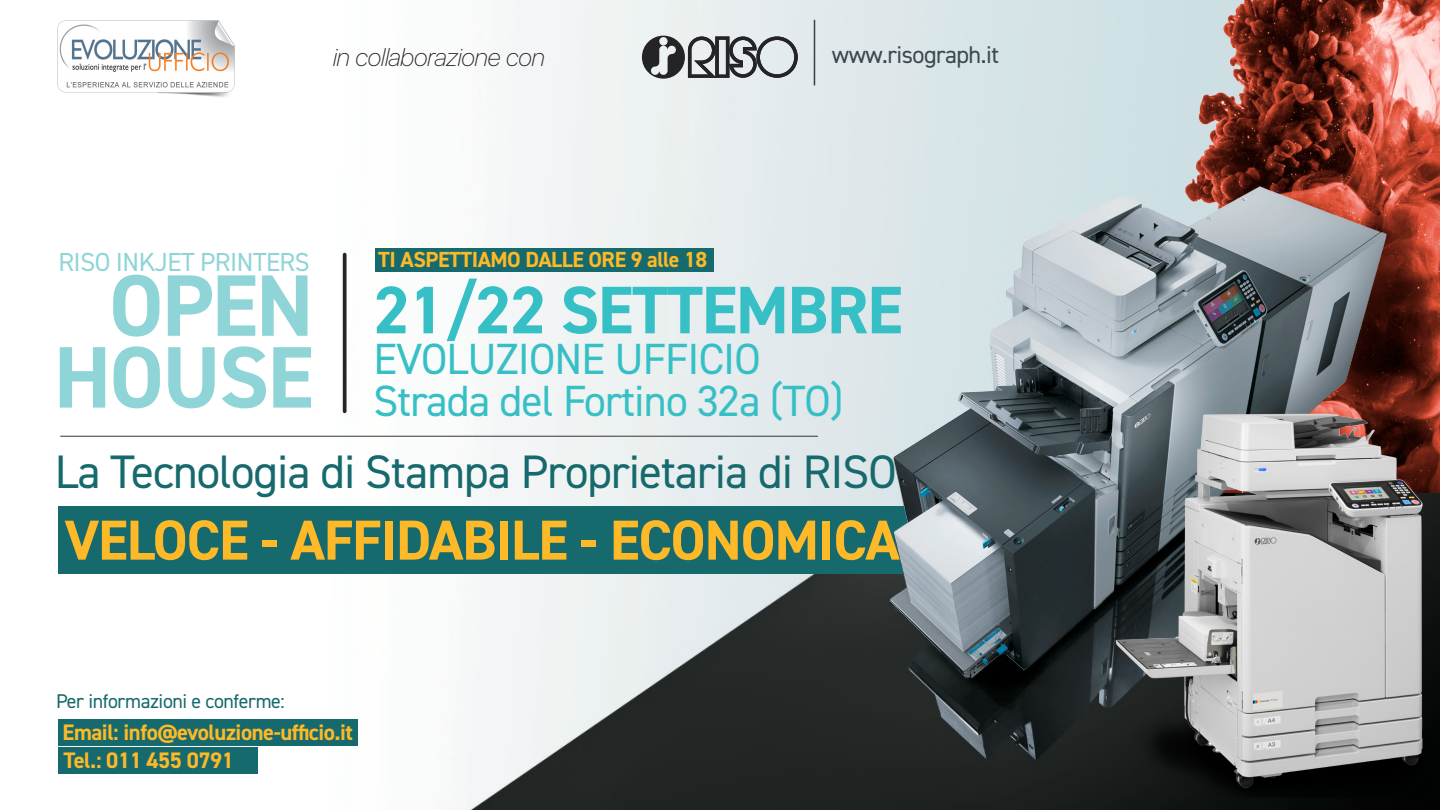
<style>
.page{position:relative;width:1440px;height:810px;background:#fff}
.page>*{position:absolute;margin:0;border:0;box-sizing:border-box;transform-origin:0 0}
.t1{font:700 87.5px/71.8px "DIN2014";letter-spacing:-.02em;color:#8fd4d7;text-align:right}
.t2{font:700 67.38px "DIN2014";letter-spacing:-.02em;color:#36c0c6}
.t3{font:700 56.44px "DIN2014";letter-spacing:-.02em;color:#fdb927}
.t4{font:47.07px "DIN2014";letter-spacing:-.02em;color:#16696c}
.t5{font:43.75px/41.1px "DIN2014";letter-spacing:-.02em;color:#36c0c6}
.t6{font:26.07px "DIN2014";letter-spacing:-.02em;color:#8fd4d7}
.t7{font:italic 100 25.38px "SF Pro Display";letter-spacing:-.005em;color:#231f20}
.t8{font:24.15px "DIN2014";letter-spacing:-.02em;color:#39494f}
.t9{font:700 22.49px/28.5px "DIN2014";letter-spacing:-.02em;color:#fdb927}
.t10{font:700 21.88px "DIN2014";letter-spacing:-.02em;color:#fdb927}
.t11{font:19.95px "DIN2014";letter-spacing:-.02em;color:#16696c}
</style>
<div class="page">
<img style="left:125px;top:0;width:1314px;height:809px">
<img style="left:862px;top:0;width:577px;height:492px">
<div style="left:58px;top:507px;width:854px;height:67px;background:#16696c"></div>
<svg style="left:642px;top:36px;width:155px;height:43px;background:#94979a"></svg>
<hr style="left:343px;top:253px;width:3px;height:160px;background:#242428;border-radius:2px">
<hr style="left:60px;top:435px;width:758px;height:1px;background:#242428">
<img style="left:58px;top:21px;width:177px;height:77px">
<div style="left:375px;top:248px;width:338px;height:24px;background:#16696c"></div>
<img style="left:866px;top:168px;width:534px;height:609px">
<img style="left:1107px;top:397px;width:332px;height:400px">
<div style="left:58px;top:718px;width:299px;height:27px;background:#16696c"></div>
<div style="left:58px;top:747px;width:200px;height:26px;background:#16696c"></div>
<svg style="left:813px;top:20px;width:3px;height:65px"></svg>
<p class="t7" style="left:332px;top:40px;width:213px">in collaborazione con</p>
<p class="t6" style="left:58px;top:246px;width:253px">RISO INKJET PRINTERS</p>
<p class="t10" style="left:378px;top:245px;width:330px">TI ASPETTIAMO DALLE ORE 9 alle 18</p>
<p class="t8" style="left:832px;top:39px;width:169px">www.risograph.it</p>
<h1 class="t1" style="left:54px;top:269px;width:261px">OPEN<br>HOUSE</h1>
<h2 class="t2" style="left:373px;top:265px;width:531px">21/22 SETTEMBRE</h2>
<h3 class="t5" style="left:373px;top:338px;width:472px">EVOLUZIONE UFFICIO<br>Strada del Fortino 32a (TO)</h3>
<h3 class="t4" style="left:55px;top:442px;width:843px">La Tecnologia di Stampa Proprietaria di RISO</h3>
<h3 class="t3" style="left:64px;top:502px;width:836px">VELOCE - AFFIDABILE - ECONOMICA</h3>
<p class="t11" style="left:56px;top:688px;width:230px">Per informazioni e conferme:</p>
<p class="t9" style="left:63px;top:717px;width:292px">Email: info@evoluzione-ufficio.it<br>Tel.: 011 455 0791</p>
</div>
